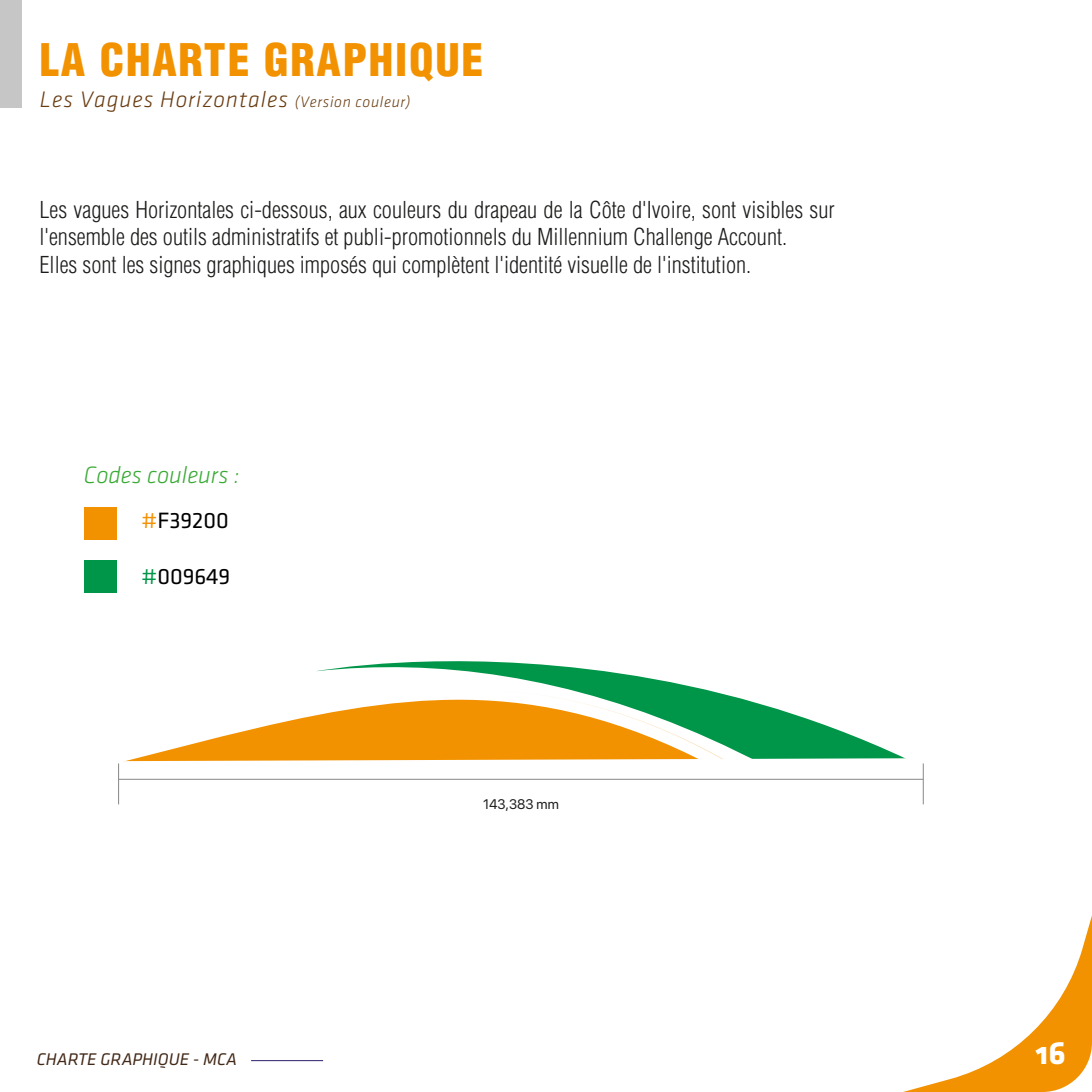
<style>
.page{position:relative;width:1092px;height:1092px;background:#fff}
.page>*{position:absolute;margin:0;border:0;box-sizing:border-box;transform-origin:0 0}
.t1{font:900 condensed 43.93px "Helvetica LT Std";letter-spacing:.04em;color:#f39200}
.t2{font:33.25px "Klavika Bold Bold OSF";color:#fff}
.t3{font:24.5px "Klavika Light Italic OSTF";color:#3aaa35}
.t4{font:23.28px "Klavika Light Italic OSTF";letter-spacing:.04em;color:#693c11}
.t5{font:22.93px "Klavika";color:#000}
.t6{font:300 condensed 22.75px/27.3px "Helvetica LT Std";color:#1d1d1b}
.t7{font:italic 17.5px "Klavika";color:#432918}
.t8{font:13.83px "SF Pro Display";color:#1d1d1b}
.s1{font-size:15.75px}
.s2{color:#f39207}
.s3{color:#009649}
</style>
<div class="page">
<hr style="left:119px;top:778px;width:804px;height:1px;background:#878787">
<hr style="left:118px;top:763px;width:1px;height:41px;background:#878787">
<hr style="left:922px;top:763px;width:1px;height:41px;background:#878787">
<div style="left:84px;top:507px;width:32px;height:32px;background:#f39200"></div>
<div style="left:84px;top:560px;width:32px;height:33px;background:#009649"></div>
<svg style="left:907px;top:919px;width:184px;height:172px"></svg>
<div style="left:0;top:0;width:22px;height:107px;background:#c6c6c6"></div>
<hr style="left:251px;top:1060px;width:72px;height:1px;background:#291f6c">
<svg style="left:126px;top:715px;width:190px;height:46px"></svg>
<svg style="left:316px;top:661px;width:386px;height:100px"></svg>
<svg style="left:470px;top:689px;width:436px;height:72px"></svg>
<h1 class="t1" style="left:40px;top:32px;width:445px">LA CHARTE GRAPHIQUE</h1>
<p class="t4" style="left:40px;top:87px;width:373px">Les Vagues Horizontales <span class="s1">(Version couleur)</span></p>
<p class="t6" style="left:40px;top:196px;width:796px">Les vagues Horizontales ci-dessous, aux couleurs du drapeau de la Côte d'Ivoire, sont visibles sur l'ensemble des outils administratifs et publi-promotionnels du Millennium Challenge Account.<br>Elles sont les signes graphiques imposés qui complètent l'identité visuelle de l'institution.</p>
<p class="t3" style="left:84px;top:462px;width:157px">Codes couleurs :</p>
<p class="t5" style="left:141px;top:508px;width:89px"><span class="s2">#</span>F39200</p>
<p class="t5" style="left:141px;top:564px;width:91px"><span class="s3">#</span>009649</p>
<p class="t7" style="left:37px;top:1049px;width:202px">CHARTE GRAPHIQUE - MCA</p>
<p class="t8" style="left:483px;top:793px;width:77px">143,383 mm</p>
<h2 class="t2" style="left:1035px;top:1034px;width:32px">16</h2>
</div>
